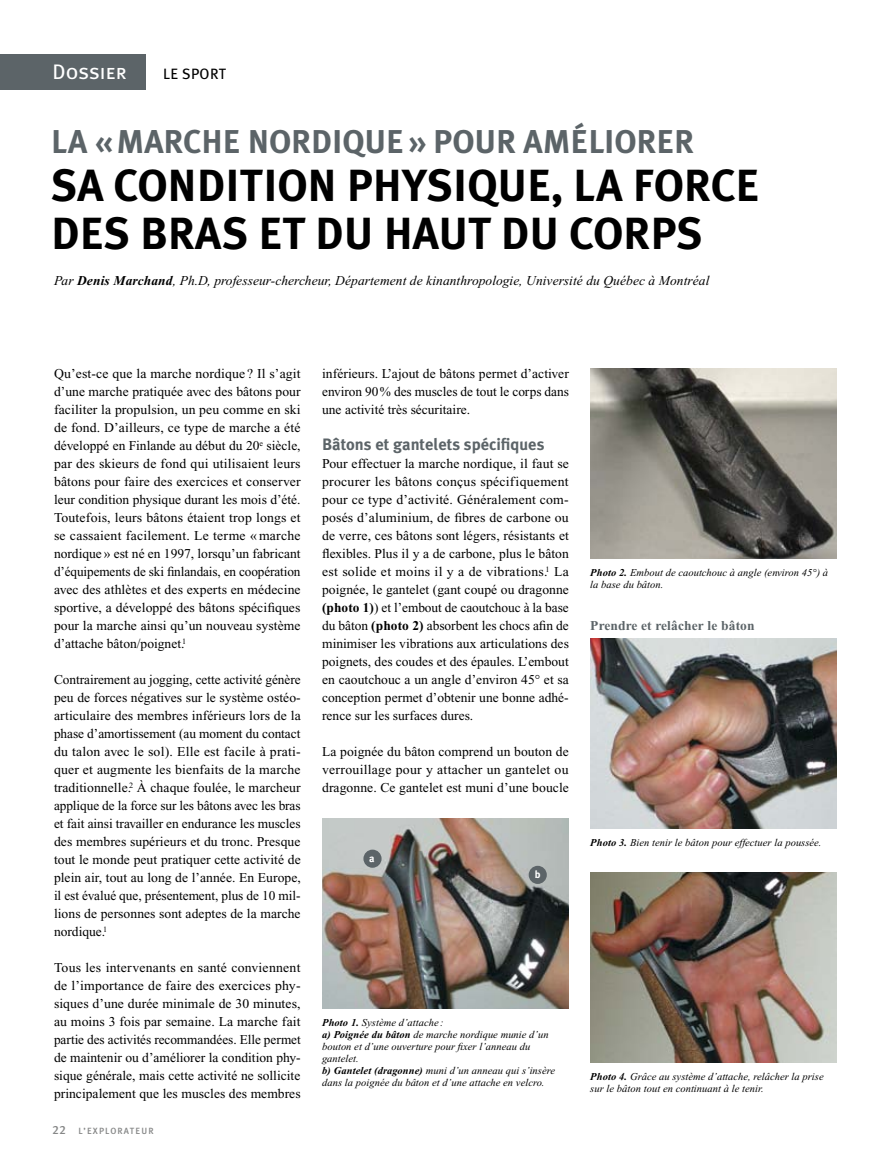
<style>
.page{position:relative;width:891px;height:1161px;background:#fff}
.page>*{position:absolute;margin:0;border:0;box-sizing:border-box;transform-origin:0 0}
.t1{font:700 45px/48px "Meta Plus";color:#000}
.t2{font:700 33px "Meta Plus";color:#5c6468}
.t3{font:21px "Meta Plus Book Caps";color:#fff}
.t4{font:700 16.5px "Meta Plus";color:#5c6468}
.t5{font:15px "Meta Plus Book Caps";letter-spacing:.02em;color:#000}
.t6{font:13.5px/18px "Times New Roman";color:#000;text-align:justify}
.t7{font:italic 13.5px "Times New Roman";letter-spacing:.005em;color:#000}
.t8{font:700 13.5px "Times New Roman";letter-spacing:.01em;color:#5c6468}
.t9{font:italic 10.5px/12px "Times New Roman";letter-spacing:.005em;color:#000}
.t10{font:700 10.5px "Meta Plus";color:#fff}
.t11{font:9px "Meta Plus Medium Caps";letter-spacing:.12em;color:#868787}
.s1{font-weight:700}
.s2{font-size:12px}
</style>
<div class="page">
<img style="left:322px;top:818px;width:247px;height:191px">
<img style="left:590px;top:369px;width:247px;height:190px">
<img style="left:590px;top:639px;width:247px;height:190px">
<img style="left:590px;top:873px;width:247px;height:190px">
<div style="left:363px;top:850px;width:19px;height:18px;background:#5c6468;border-radius:50%"></div>
<div style="left:529px;top:866px;width:18px;height:18px;background:#5c6468;border-radius:50%"></div>
<div style="left:0;top:54px;width:145px;height:35px;background:#5c6468"></div>
<h3 class="t3" style="left:52px;top:60px;width:76px">Dossier</h3>
<p class="t5" style="left:163px;top:65px;width:65px">LE SPORT</p>
<h2 class="t2" style="left:51px;top:123px;width:403px">LA « MARCHE NORDIQUE» POU</h2>
<h2 class="t2" style="left:496px;top:123px;width:50px">R AMÉ</h2>
<h2 class="t2" style="left:588px;top:123px;width:107px">LIORER</h2>
<h1 class="t1" style="left:51px;top:161px;width:710px">SA CONDITION PHYSIQUE, LA FORCE<br>DES BRAS ET DU HAU</h1>
<h1 class="t1" style="left:468px;top:209px;width:207px">T DU CORPS</h1>
<p class="t7" style="left:54px;top:273px;width:657px">Par <span class="s1">Denis Marchand</span>, Ph.D, professeur-chercheur, Département de kinanthropologie, Université du Québec à Montréal</p>
<p class="t6" style="left:54px;top:365px;width:248px">Qu’est-ce que la marche nordique ? Il s’agit d’une marche pratiquée avec des bâtons pour faciliter la propulsion, un peu comme en ski de fond. D’ailleurs, ce type de marche a été développé en Finlande au début du 20<sup>e</sup> siècle, par des skieurs de fond qui utilisaient leurs bâtons pour faire des exercices et conserver leur condition physique durant les mois d’été.<br>Toutefois, leurs bâtons étaient trop longs et se cassaient facilement. Le terme «marche nordique» est né en 1997, lorsqu’un fabricant d’équipements de ski finlandais, en coopération avec des athlètes et des experts en médecine sportive, a développé des bâtons spécifiques pour la marche ainsi qu’un nouveau système d’attache bâton/poignet.<sup>1</sup></p>
<p class="t6" style="left:54px;top:671px;width:248px">Contrairement au jogging, cette activité génère peu de forces négatives sur le système ostéo&shy;articulaire des membres inférieurs lors de la phase d’amortissement (au moment du contact du talon avec le sol). Elle est facile à prati&shy;quer et augmente les bienfaits de la marche traditionnelle.<sup>2</sup> À chaque foulée, le marcheur applique de la force sur les bâtons avec les bras et fait ainsi travailler en endurance les muscles des membres supérieurs et du tronc. Presque tout le monde peut pratiquer cette activité de plein air, tout au long de l’année. En Europe, il est évalué que, présentement, plus de 10 mil&shy;lions de personnes sont adeptes de la marche nordique.<sup>1</sup></p>
<p class="t6" style="left:54px;top:959px;width:248px">Tous les intervenants en santé conviennent de l’importance de faire des exercices phy&shy;siques d’une durée minimale de 30 minutes, au moins 3 fois par semaine. La marche fait partie des activités recommandées. Elle permet de maintenir ou d’améliorer la condition phy&shy;sique générale, mais cette activité ne sollicite principalement que les muscles des membres</p>
<p class="t11" style="left:53px;top:1126px;width:103px"><span class="s2">22</span> L’EXPLORATEUR</p>
<p class="t6" style="left:322px;top:365px;width:248px">inférieurs. L’ajout de bâtons permet d’activer environ 90% des muscles de tout le corps dans une activité très sécuritaire.</p>
<p class="t4" style="left:322px;top:435px;width:224px">Bâtons et gantelets spécifiques</p>
<p class="t6" style="left:322px;top:455px;width:248px">Pour effectuer la marche nordique, il faut se procurer les bâtons conçus spécifiquement pour ce type d’activité. Généralement com&shy;posés d’aluminium, de fibres de carbone ou de verre, ces bâtons sont légers, résistants et flexibles. Plus il y a de carbone, plus le bâton est solide et moins il y a de vibrations.<sup>1</sup> La poignée, le gantelet (gant coupé ou dragonne <span class="s1">(photo 1)</span>) et l’embout de caoutchouc à la base du bâton <span class="s1">(photo 2)</span> absorbent les chocs afin de minimiser les vibrations aux articulations des poignets, des coudes et des épaules. L’embout en caoutchouc a un angle d’environ 45° et sa conception permet d’obtenir une bonne adhé&shy;rence sur les surfaces dures.</p>
<p class="t6" style="left:322px;top:743px;width:248px">La poignée du bâton comprend un bouton de verrouillage pour y attacher un gantelet ou dragonne. Ce gantelet est muni d’une boucle</p>
<p class="t10" style="left:369px;top:852px;width:7px">a</p>
<p class="t10" style="left:535px;top:868px;width:7px">b</p>
<p class="t9" style="left:322px;top:1017px;width:235px"><span class="s1">Photo 1.</span> Système d’attache :<br><span class="s1">a) Poignée du bâton</span> de marche nordique munie d’un bouton et d’une ouverture pour fixer l’anneau du gantelet.<br><span class="s1">b) Gantelet (dragonne)</span> muni d’un anneau qui s’insère dans la poignée du bâton et d’une attache en velcro.</p>
<p class="t9" style="left:590px;top:567px;width:239px"><span class="s1">Photo 2.</span> Embout de caoutchouc à angle (environ 45°) à la base du bâton.</p>
<p class="t8" style="left:590px;top:618px;width:166px">Prendre et relâcher le bâton</p>
<p class="t9" style="left:590px;top:837px;width:233px"><span class="s1">Photo 3.</span> Bien tenir le bâton pour effectuer la poussée.</p>
<p class="t9" style="left:590px;top:1071px;width:235px"><span class="s1">Photo 4.</span> Grâce au système d’attache, relâcher la prise sur le bâton tout en continuant à le tenir.</p>
</div>
